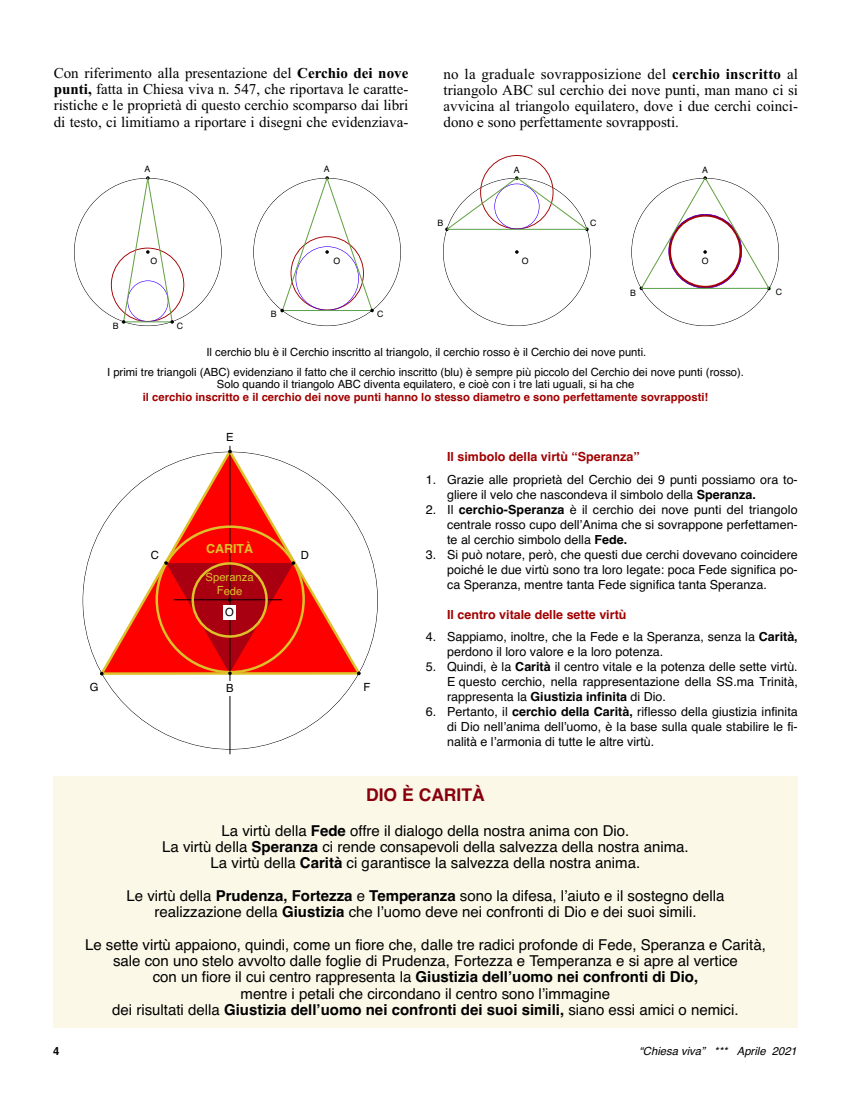
<style>
.page{position:relative;width:851px;height:1117px;background:#fff}
.page>*{position:absolute;margin:0;border:0;box-sizing:border-box;transform-origin:0 0}
.t1{font:700 17.5px "Helvetica";color:#89000d}
.t2{font:15px/16.2px "Helvetica";color:#000;text-align:center}
.t3{font:15px/16.2px "Times New Roman";color:#000;text-align:justify}
.t4{font:12.5px/15px "Helvetica";color:#000;text-align:justify}
.t5{font:700 12.5px "Helvetica";color:#a20000}
.t6{font:700 12.5px "Helvetica";color:#dcc12a}
.t7{font:11.25px/12.5px "Helvetica";color:#000;text-align:center}
.t8{font:700 11.25px "Helvetica";color:#a20000}
.t9{font:italic 11.25px "Helvetica";color:#000}
.t10{font:11.25px/13.4px "Helvetica";color:#dcc12a;text-align:center}
.t11{font:700 11.25px "Helvetica";color:#000}
.t12{font:8.75px "Helvetica";color:#000}
.s1{font-weight:700}
</style>
<div class="page">
<hr style="left:230px;top:445px;width:1px;height:309px;background:#000">
<div style="left:223px;top:680px;width:13px;height:15px;background:#fff"></div>
<svg style="left:98px;top:448px;width:264px;height:228px"></svg>
<svg style="left:515px;top:250px;width:3px;height:4px"></svg>
<svg style="left:445px;top:155px;width:143px;height:76px"></svg>
<hr style="left:447px;top:229px;width:140px;height:1px;background:#59a04c">
<svg style="left:639px;top:176px;width:131px;height:114px"></svg>
<hr style="left:641px;top:288px;width:127px;height:1px;background:#59a04c">
<svg style="left:111px;top:176px;width:73px;height:147px"></svg>
<svg style="left:280px;top:176px;width:94px;height:136px"></svg>
<div style="left:53px;top:776px;width:744px;height:251px;background:#fbf8e8"></div>
<p class="t3" style="left:54px;top:65px;width:356px">Con riferimento alla presentazione del <span class="s1">Cerchio dei nove punti,</span> fatta in Chiesa viva n. 547, che riportava le caratte&shy;ristiche e le proprietà di questo cerchio scomparso dai libri di testo, ci limitiamo a riportare i disegni che evidenziava-</p>
<p class="t3" style="left:443px;top:65px;width:356px">no la graduale sovrapposizione del <span class="s1">cerchio inscritto</span> al triangolo ABC sul cerchio dei nove punti, man mano ci si avvicina al triangolo equilatero, dove i due cerchi coinci&shy;dono e sono perfettamente sovrapposti.</p>
<p class="t12" style="left:144px;top:164px;width:7px">A</p>
<p class="t12" style="left:324px;top:164px;width:7px">A</p>
<p class="t12" style="left:514px;top:165px;width:7px">A</p>
<p class="t12" style="left:437px;top:218px;width:7px">B</p>
<p class="t12" style="left:590px;top:218px;width:8px">C</p>
<p class="t12" style="left:702px;top:165px;width:7px">A</p>
<p class="t12" style="left:150px;top:256px;width:8px">O</p>
<p class="t12" style="left:521px;top:256px;width:8px">O</p>
<p class="t12" style="left:701px;top:256px;width:8px">O</p>
<p class="t12" style="left:333px;top:256px;width:8px">O</p>
<p class="t12" style="left:113px;top:320px;width:7px">B</p>
<p class="t12" style="left:177px;top:320px;width:8px">C</p>
<p class="t12" style="left:270px;top:309px;width:7px">B</p>
<p class="t12" style="left:377px;top:309px;width:8px">C</p>
<p class="t12" style="left:630px;top:287px;width:7px">B</p>
<p class="t12" style="left:775px;top:287px;width:8px">C</p>
<p class="t7" style="left:206px;top:345px;width:441px">Il cerchio blu è il Cerchio inscritto al triangolo, il cerchio rosso è il Cerchio dei nove punti.</p>
<p class="t7" style="left:107px;top:366px;width:638px">I primi tre triangoli (ABC) evidenziano il fatto che il cerchio inscritto (blu) è sempre più piccolo del Cerchio dei nove punti (rosso).<br>Solo quando il triangolo ABC diventa equilatero, e cioè con i tre lati uguali, si ha che</p>
<p class="t8" style="left:143px;top:390px;width:567px">il cerchio inscritto e il cerchio dei nove punti hanno lo stesso diametro e sono perfettamente sovrapposti!</p>
<p class="t7" style="left:226px;top:430px;width:9px">E</p>
<p class="t6" style="left:206px;top:540px;width:49px">CARITÀ</p>
<p class="t10" style="left:205px;top:570px;width:50px">Speranza<br>Fede</p>
<p class="t7" style="left:151px;top:548px;width:10px">C</p>
<p class="t7" style="left:301px;top:549px;width:10px">D</p>
<p class="t7" style="left:225px;top:605px;width:10px">O</p>
<p class="t7" style="left:90px;top:681px;width:10px">G</p>
<p class="t7" style="left:363px;top:681px;width:8px">F</p>
<p class="t7" style="left:226px;top:681px;width:9px">B</p>
<p class="t5" style="left:447px;top:449px;width:194px">Il simbolo della virtù “Speranza”</p>
<p class="t4" style="left:447px;top:471px;width:352px;text-indent:-21px">1. Grazie alle proprietà del Cerchio dei 9 punti possiamo ora to&shy;gliere il velo che nascondeva il simbolo della <span class="s1">Speranza.</span></p>
<p class="t4" style="left:447px;top:501px;width:352px;text-indent:-21px">2. Il <span class="s1">cerchio-Speranza</span> è il cerchio dei nove punti del triangolo centrale rosso cupo dell’Anima che si sovrappone perfettamen&shy;te al cerchio simbolo della <span class="s1">Fede.</span></p>
<p class="t4" style="left:447px;top:546px;width:352px;text-indent:-21px">3. Si può notare, però, che questi due cerchi dovevano coincidere poiché le due virtù sono tra loro legate: poca Fede significa po&shy;ca Speranza, mentre tanta Fede significa tanta Speranza.</p>
<p class="t5" style="left:447px;top:607px;width:181px">Il centro vitale delle sette virtù</p>
<p class="t4" style="left:447px;top:629px;width:352px;text-indent:-21px">4. Sappiamo, inoltre, che la Fede e la Speranza, senza la <span class="s1">Carità, </span>perdono il loro valore e la loro potenza.</p>
<p class="t4" style="left:447px;top:659px;width:352px;text-indent:-21px">5. Quindi, è la <span class="s1">Carità</span> il centro vitale e la potenza delle sette virtù.<br>E questo cerchio, nella rappresentazione della SS.ma Trinità, rappresenta la <span class="s1">Giustizia infinita</span> di Dio.</p>
<p class="t4" style="left:447px;top:704px;width:352px;text-indent:-21px">6. Pertanto, il <span class="s1">cerchio della Carità,</span> riflesso della giustizia infinita di Dio nell’anima dell’uomo, è la base sulla quale stabilire le fi&shy;nalità e l’armonia di tutte le altre virtù.</p>
<h1 class="t1" style="left:366px;top:784px;width:120px">DIO È CARITÀ</h1>
<p class="t2" style="left:162px;top:822px;width:528px">La virtù della <span class="s1">Fede</span> offre il dialogo della nostra anima con Dio.<br>La virtù della <span class="s1">Speranza</span> ci rende consapevoli della salvezza della nostra anima.<br>La virtù della <span class="s1">Carità</span> ci garantisce la salvezza della nostra anima.</p>
<p class="t2" style="left:126px;top:887px;width:599px">Le virtù della <span class="s1">Prudenza, Fortezza</span> e <span class="s1">Temperanza</span> sono la difesa, l’aiuto e il sostegno della realizzazione della <span class="s1">Giustizia</span> che l’uomo deve nei confronti di Dio e dei suoi simili.</p>
<p class="t2" style="left:85px;top:936px;width:682px">Le sette virtù appaiono, quindi, come un fiore che, dalle tre radici profonde di Fede, Speranza e Carità, sale con uno stelo avvolto dalle foglie di Prudenza, Fortezza e Temperanza e si apre al vertice<br>con un fiore il cui centro rappresenta la <span class="s1">Giustizia dell’uomo nei confronti di Dio,<br></span>mentre i petali che circondano il centro sono l’immagine<br>dei risultati della <span class="s1">Giustizia dell’uomo nei confronti dei suoi simili,</span> siano essi amici o nemici.</p>
<p class="t11" style="left:53px;top:1044px;width:8px">4</p>
<p class="t9" style="left:639px;top:1044px;width:159px">“Chiesa viva” *** Aprile 2021</p>
</div>
